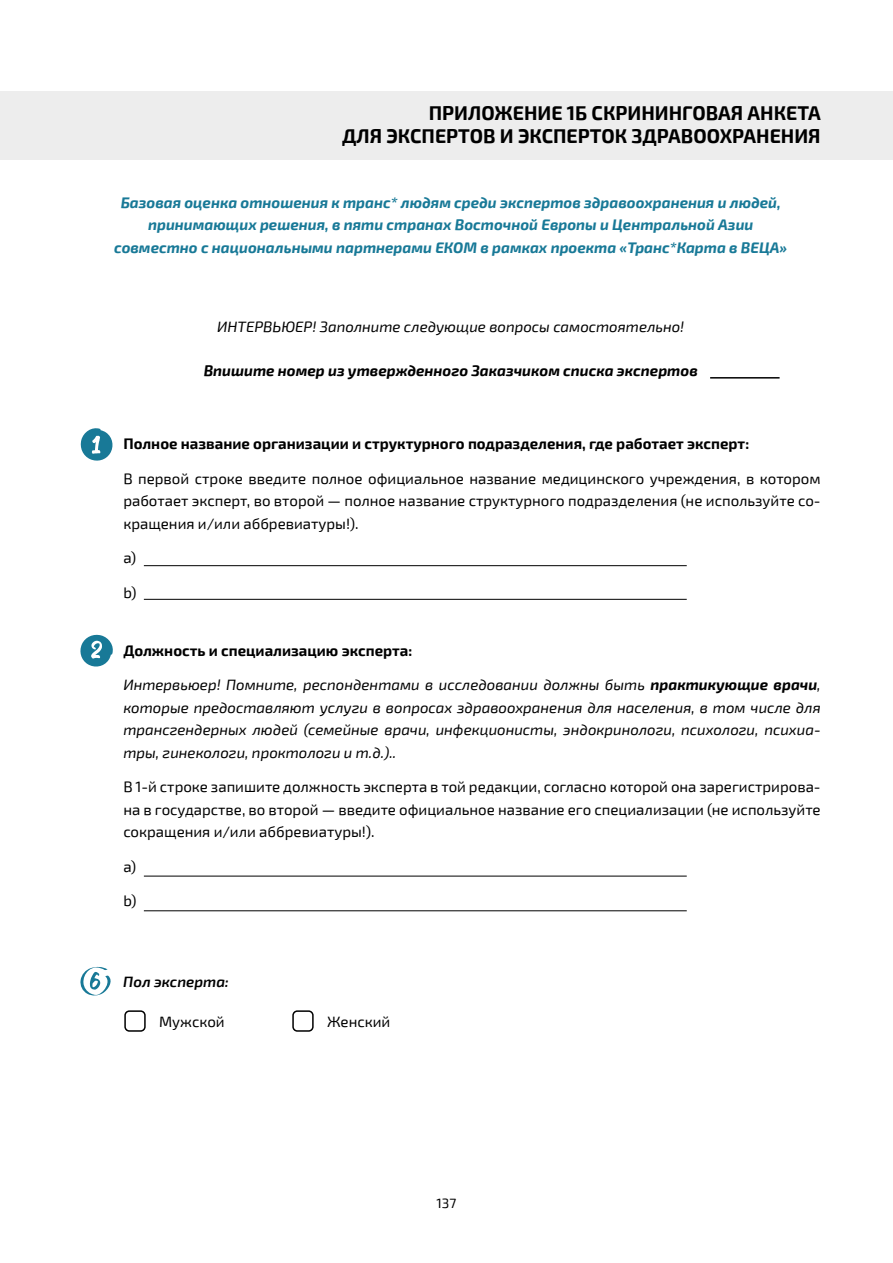
<style>
.page{position:relative;width:893px;height:1263px;background:#fff}
.page>*{position:absolute;margin:0;border:0;box-sizing:border-box;transform-origin:0 0}
.t1{font:700 19.5px/23.4px "Exo 2";color:#000;text-align:right}
.t2{font:15px/22.5px "Exo 2";color:#000;text-align:justify}
.t3{font:italic 15px/22.5px "Exo 2";color:#000;text-align:justify}
.t4{font:italic 700 15px/22.5px "Exo 2";color:#187997;text-align:center}
.t5{font:700 15px "Exo 2";color:#000}
.t6{font:italic 700 15px "Exo 2";color:#000}
.t7{font:italic 600 15px "Exo 2";color:#000}
.t8{font:13.5px "Exo 2";color:#000}
.s1{font-weight:700}
</style>
<div class="page">
<div style="left:0;top:91px;width:893px;height:68px;background:#ededed"></div>
<hr style="left:710px;top:377px;width:70px;height:2px;background:#000">
<hr style="left:144px;top:565px;width:543px;height:1px;background:#000">
<hr style="left:144px;top:876px;width:543px;height:1px;background:#000">
<hr style="left:144px;top:599px;width:543px;height:1px;background:#000">
<hr style="left:144px;top:910px;width:543px;height:1px;background:#000">
<div style="left:124px;top:1010px;width:22px;height:22px;border:2px solid #000;border-radius:4px"></div>
<div style="left:292px;top:1010px;width:22px;height:22px;border:2px solid #000;border-radius:4px"></div>
<svg style="left:80px;top:428px;width:33px;height:33px"></svg>
<svg style="left:80px;top:634px;width:33px;height:33px"></svg>
<svg style="left:80px;top:966px;width:31px;height:30px"></svg>
<h1 class="t1" style="left:342px;top:102px;width:480px">ПРИЛОЖЕНИЕ 1Б СКРИНИНГОВАЯ АНКЕТА<br>ДЛЯ ЭКСПЕРТОВ И ЭКСПЕРТОК ЗДРАВООХРАНЕНИЯ</h1>
<p class="t4" style="left:114px;top:191px;width:675px">Базовая оценка отношения к транс* людям среди экспертов здравоохранения и людей, принимающих решения, в пяти странах Восточной Европы и Центральной Азии совместно с национальными партнерами ЕКОМ в рамках проекта «Транс*Карта в ВЕЦА»</p>
<p class="t3" style="left:217px;top:315px;width:469px">ИНТЕРВЬЮЕР! Заполните следующие вопросы самостоятельно!</p>
<p class="t6" style="left:204px;top:361px;width:496px">Впишите номер из утвержденного Заказчиком списка экспертов</p>
<p class="t5" style="left:123px;top:435px;width:627px">Полное название организации и структурного подразделения, где работает эксперт:</p>
<p class="t2" style="left:123px;top:468px;width:699px">В первой строке введите полное официальное название медицинского учреждения, в котором работает эксперт, во второй — полное название структурного подразделения (не используйте со&shy;кращения и/или аббревиатуры!).</p>
<p class="t2" style="left:123px;top:547px;width:14px">а)</p>
<p class="t2" style="left:123px;top:582px;width:15px">b)</p>
<p class="t5" style="left:123px;top:641px;width:290px">Должность и специализацию эксперта:</p>
<p class="t3" style="left:123px;top:674px;width:699px">Интервьюер! Помните, респондентами в исследовании должны быть <span class="s1">практикующие врачи</span>, которые предоставляют услуги в вопросах здравоохранения для населения, в том числе для трансгендерных людей (семейные врачи, инфекционисты, эндокринологи, психологи, психиа&shy;тры, гинекологи, проктологи и т.д.)..</p>
<p class="t2" style="left:123px;top:776px;width:699px">В 1-й строке запишите должность эксперта в той редакции, согласно которой она зарегистрирова&shy;на в государстве, во второй — введите официальное название его специализации (не используйте сокращения и/или аббревиатуры!).</p>
<p class="t2" style="left:123px;top:855px;width:14px">а)</p>
<p class="t2" style="left:123px;top:890px;width:15px">b)</p>
<p class="t7" style="left:123px;top:972px;width:107px">Пол эксперта:</p>
<p class="t2" style="left:159px;top:1011px;width:67px">Мужской</p>
<p class="t2" style="left:327px;top:1011px;width:65px">Женский</p>
<p class="t8" style="left:437px;top:1195px;width:21px">137</p>
</div>
